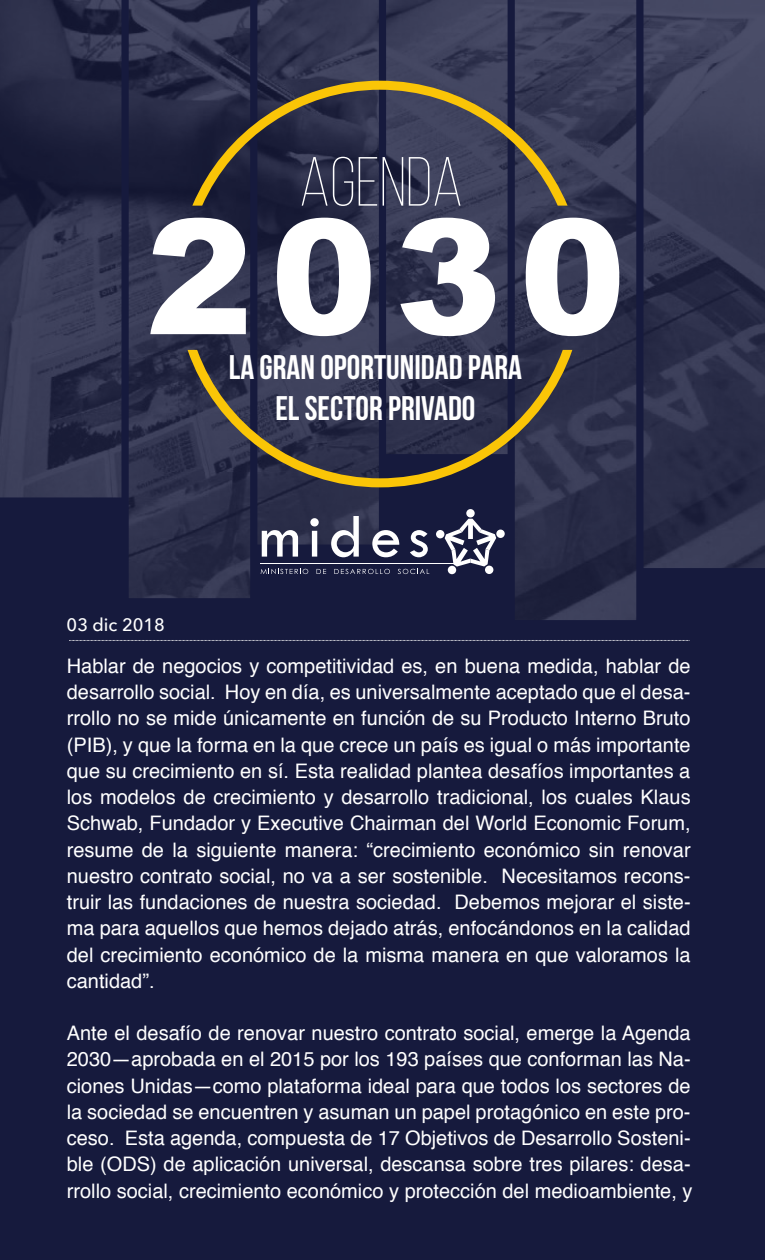
<style>
.page{position:relative;width:765px;height:1260px;background:#161a3d}
.page>*{position:absolute;margin:0;border:0;box-sizing:border-box;transform-origin:0 0}
.t1{font:900 160px "Arial";color:#fff}
.t2{font:300 69.38px "Bebas Neue";color:#fff}
.t3{font:700 34.12px/41px "Bebas Neue";color:#fff;text-align:center}
.t4{font:20px/26.2px "Helvetica";color:#fff;text-align:justify}
.t5{font:500 18px "Avenir Next";color:#fff}
</style>
<div class="page">
<img style="left:0;top:0;width:765px;height:620px">
<hr style="left:260px;top:563px;width:196px;height:1px;background:#fff">
<div style="left:485px;top:565px;width:9px;height:9px;background:#fff;border-radius:50%"></div>
<div style="left:448px;top:566px;width:8px;height:8px;background:#fff;border-radius:50%"></div>
<div style="left:436px;top:530px;width:8px;height:8px;background:#fff;border-radius:50%"></div>
<div style="left:466px;top:509px;width:9px;height:8px;background:#fff;border-radius:50%"></div>
<div style="left:496px;top:530px;width:9px;height:8px;background:#fff;border-radius:50%"></div>
<svg style="left:445px;top:519px;width:51px;height:48px"></svg>
<svg style="left:261px;top:569px;width:47px;height:5px"></svg>
<svg style="left:317px;top:569px;width:9px;height:5px"></svg>
<svg style="left:334px;top:569px;width:56px;height:5px"></svg>
<svg style="left:398px;top:569px;width:31px;height:5px"></svg>
<svg style="left:262px;top:530px;width:36px;height:27px"></svg>
<svg style="left:310px;top:518px;width:9px;height:39px"></svg>
<svg style="left:331px;top:516px;width:28px;height:41px"></svg>
<svg style="left:372px;top:530px;width:27px;height:27px"></svg>
<svg style="left:410px;top:530px;width:18px;height:27px"></svg>
<svg style="left:192px;top:81px;width:376px;height:125px"></svg>
<svg style="left:188px;top:350px;width:384px;height:137px"></svg>
<svg style="left:69px;top:640px;width:621px;height:1px"></svg>
<h2 class="t2" style="left:299px;top:145px;width:165px">AGENDA</h2>
<h1 class="t1" style="left:146px;top:161px;width:481px">2030</h1>
<h3 class="t3" style="left:229px;top:346px;width:295px">LA GRAN OPORTUNIDAD PARA<br>EL SECTOR PRIVADO</h3>
<p class="t5" style="left:67px;top:609px;width:100px">03 dic 2018</p>
<p class="t4" style="left:67px;top:653px;width:625px">Hablar de negocios y competitividad es, en buena medida, hablar de desarrollo social. Hoy en día, es universalmente aceptado que el desa&shy;rrollo no se mide únicamente en función de su Producto Interno Bruto (PIB), y que la forma en la que crece un país es igual o más importante que su crecimiento en sí. Esta realidad plantea desafíos importantes a los modelos de crecimiento y desarrollo tradicional, los cuales Klaus Schwab, Fundador y Executive Chairman del World Economic Forum, resume de la siguiente manera: “crecimiento económico sin renovar nuestro contrato social, no va a ser sostenible. Necesitamos recons&shy;truir las fundaciones de nuestra sociedad. Debemos mejorar el siste&shy;ma para aquellos que hemos dejado atrás, enfocándonos en la calidad del crecimiento económico de la misma manera en que valoramos la cantidad”.</p>
<p class="t4" style="left:67px;top:1021px;width:627px">Ante el desafío de renovar nuestro contrato social, emerge la Agenda 2030—aprobada en el 2015 por los 193 países que conforman las Na&shy;ciones Unidas—como plataforma ideal para que todos los sectores de la sociedad se encuentren y asuman un papel protagónico en este pro&shy;ceso. Esta agenda, compuesta de 17 Objetivos de Desarrollo Sosteni&shy;ble (ODS) de aplicación universal, descansa sobre tres pilares: desa&shy;rrollo social, crecimiento económico y protección del medioambiente, y</p>
</div>
